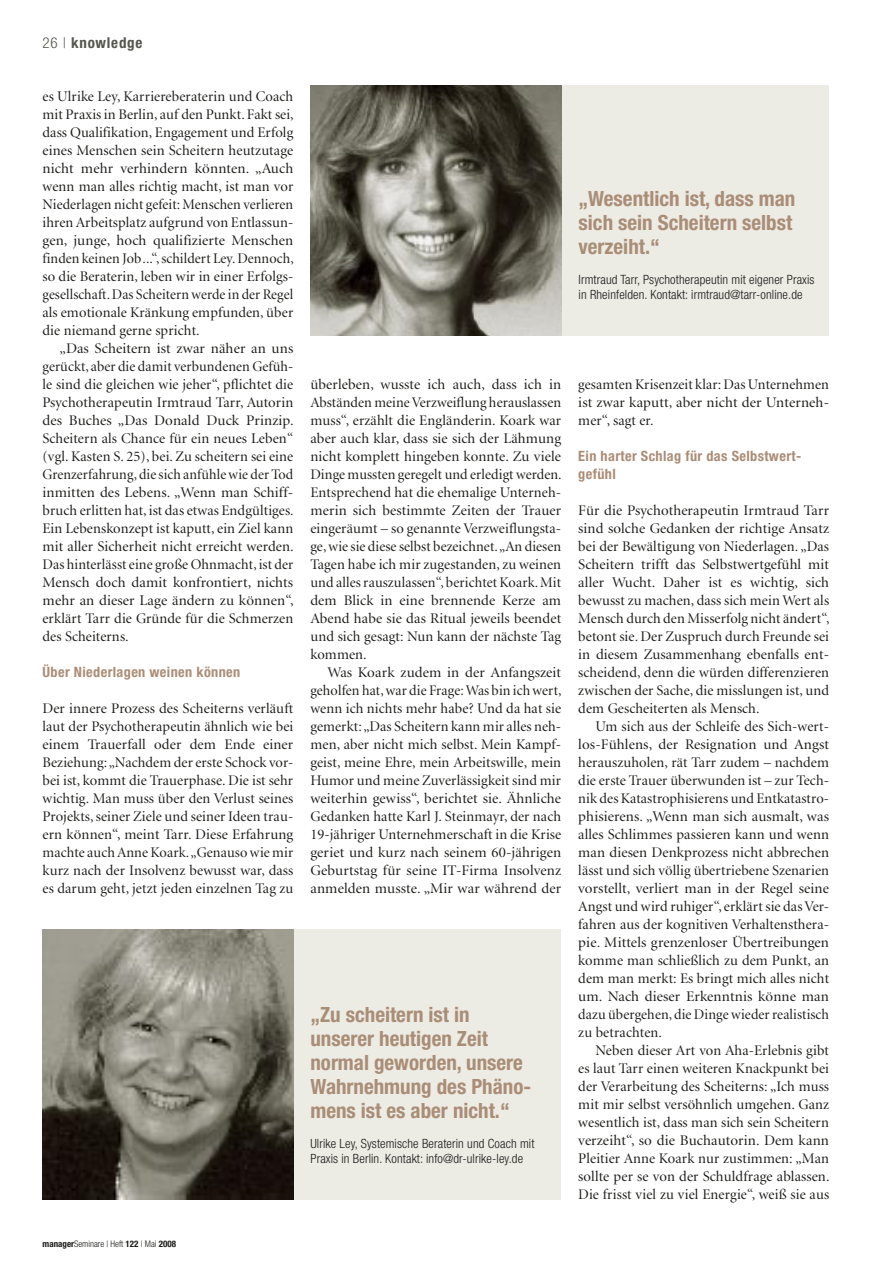
<style>
.page{position:relative;width:893px;height:1263px;background:#fff}
.page>*{position:absolute;margin:0;border:0;box-sizing:border-box;transform-origin:0 0}
.t1{font:700 condensed 21px/24px "Helvetica Neue LT";color:#aa8d76}
.t2{font:700 condensed 15px "Helvetica Neue LT";letter-spacing:.05em;color:#565650}
.t3{font:14.7px/18px "Minion Display";letter-spacing:.01em;color:#1a1a18;text-align:justify}
.t4{font:700 condensed 14.25px/18px "Helvetica Neue LT";letter-spacing:.025em;color:#aa8d76}
.t5{font:300 condensed 12.75px/15px "Helvetica Neue LT";letter-spacing:.01em;color:#1a1a18}
.t6{font:300 condensed 9px "Helvetica Neue LT";color:#1a1a18}
.s1{font-weight:300}
.s2{font-weight:700}
</style>
<div class="page">
<div style="left:561px;top:85px;width:268px;height:250px;background:#ecebe4"></div>
<img style="left:310px;top:85px;width:251px;height:250px">
<div style="left:293px;top:929px;width:268px;height:270px;background:#ecebe4"></div>
<img style="left:43px;top:929px;width:250px;height:270px">
<p class="t2" style="left:43px;top:34px;width:101px"><span class="s1">26 |</span> knowledge</p>
<p class="t3" style="left:43px;top:88px;width:253px">es Ulrike Ley, Karriereberaterin und Coach mit Praxis in Berlin, auf den Punkt. Fakt sei, dass Qualifikation, Engagement und Erfolg eines Menschen sein Scheitern heutzutage nicht mehr verhindern könnten. „Auch wenn man alles richtig macht, ist man vor Niederlagen nicht gefeit: Menschen verlieren ihren Arbeitsplatz aufgrund von Entlassun&shy;gen, junge, hoch qualifizierte Menschen finden keinen Job...“, schildert Ley. Dennoch, so die Beraterin, leben wir in einer Erfolgs&shy;gesellschaft. Das Scheitern werde in der Regel als emotionale Kränkung empfunden, über die niemand gerne spricht.</p>
<p class="t3" style="left:43px;top:340px;width:253px;text-indent:17px">„Das Scheitern ist zwar näher an uns gerückt, aber die damit verbundenen Gefüh&shy;le sind die gleichen wie jeher“, pflichtet die Psychotherapeutin Irmtraud Tarr, Autorin des Buches „Das Donald Duck Prinzip.<br>Scheitern als Chance für ein neues Leben“ (vgl. Kasten S. 25), bei. Zu scheitern sei eine Grenzerfahrung, die sich anfühle wie der Tod inmitten des Lebens. „Wenn man Schiff&shy;bruch erlitten hat, ist das etwas Endgültiges.<br>Ein Lebenskonzept ist kaputt, ein Ziel kann mit aller Sicherheit nicht erreicht werden.<br>Das hinterlässt eine große Ohnmacht, ist der Mensch doch damit konfrontiert, nichts mehr an dieser Lage ändern zu können“, erklärt Tarr die Gründe für die Schmerzen des Scheiterns.</p>
<p class="t4" style="left:43px;top:663px;width:199px">Über Niederlagen weinen können</p>
<p class="t3" style="left:43px;top:700px;width:252px">Der innere Prozess des Scheiterns verläuft laut der Psychotherapeutin ähnlich wie bei einem Trauerfall oder dem Ende einer Beziehung: „Nachdem der erste Schock vor&shy;bei ist, kommt die Trauerphase. Die ist sehr wichtig. Man muss über den Verlust seines Projekts, seiner Ziele und seiner Ideen trau&shy;ern können“, meint Tarr. Diese Erfahrung machte auch Anne Koark. „Genauso wie mir kurz nach der Insolvenz bewusst war, dass es darum geht, jetzt jeden einzelnen Tag zu</p>
<p class="t6" style="left:43px;top:1238px;width:135px"><span class="s2">manager</span>Seminare | Heft <span class="s2">122</span> | Mai <span class="s2">2008</span></p>
<h1 class="t1" style="left:579px;top:187px;width:218px">„Wesentlich ist, dass man sich sein Scheitern selbst verzeiht.“</h1>
<p class="t5" style="left:579px;top:272px;width:237px">Irmtraud Tarr, Psychotherapeutin mit eigener Praxis in Rheinfelden. Kontakt: irmtraud@tarr-online.de</p>
<p class="t3" style="left:310px;top:376px;width:253px">überleben, wusste ich auch, dass ich in Abständen meine Verzweiflung herauslassen muss“, erzählt die Engländerin. Koark war aber auch klar, dass sie sich der Lähmung nicht komplett hingeben konnte. Zu viele Dinge mussten geregelt und erledigt werden.<br>Entsprechend hat die ehemalige Unterneh&shy;merin sich bestimmte Zeiten der Trauer eingeräumt – so genannte Verzweiflungsta&shy;ge, wie sie diese selbst bezeichnet. „An diesen Tagen habe ich mir zugestanden, zu weinen und alles rauszulassen“, berichtet Koark. Mit dem Blick in eine brennende Kerze am Abend habe sie das Ritual jeweils beendet und sich gesagt: Nun kann der nächste Tag kommen.</p>
<p class="t3" style="left:310px;top:664px;width:253px;text-indent:17px">Was Koark zudem in der Anfangszeit geholfen hat, war die Frage: Was bin ich wert, wenn ich nichts mehr habe? Und da hat sie gemerkt: „Das Scheitern kann mir alles neh&shy;men, aber nicht mich selbst. Mein Kampf&shy;geist, meine Ehre, mein Arbeitswille, mein Humor und meine Zuverlässigkeit sind mir weiterhin gewiss“, berichtet sie. Ähnliche Gedanken hatte Karl J. Steinmayr, der nach 19-jähriger Unternehmerschaft in die Krise geriet und kurz nach seinem 60-jährigen Geburtstag für seine IT-Firma Insolvenz anmelden musste. „Mir war während der</p>
<h1 class="t1" style="left:310px;top:1002px;width:222px">„Zu scheitern ist in unserer heutigen Zeit normal geworden, unsere<br>Wahrnehmung des Phäno&shy;mens ist es aber nicht.“</h1>
<p class="t5" style="left:310px;top:1136px;width:225px">Ulrike Ley, Systemische Beraterin und Coach mit<br>Praxis in Berlin. Kontakt: info@dr-ulrike-ley.de</p>
<p class="t3" style="left:578px;top:376px;width:252px">gesamten Krisenzeit klar: Das Unternehmen ist zwar kaputt, aber nicht der Unterneh&shy;mer“, sagt er.</p>
<p class="t4" style="left:578px;top:447px;width:224px">Ein harter Schlag für das Selbstwert&shy;gefühl</p>
<p class="t3" style="left:578px;top:502px;width:253px">Für die Psychotherapeutin Irmtraud Tarr sind solche Gedanken der richtige Ansatz bei der Bewältigung von Niederlagen. „Das Scheitern trifft das Selbstwertgefühl mit aller Wucht. Daher ist es wichtig, sich bewusst zu machen, dass sich mein Wert als Mensch durch den Misserfolg nicht ändert“, betont sie. Der Zuspruch durch Freunde sei in diesem Zusammenhang ebenfalls ent&shy;scheidend, denn die würden differenzieren zwischen der Sache, die misslungen ist, und dem Gescheiterten als Mensch.</p>
<p class="t3" style="left:578px;top:718px;width:252px;text-indent:17px">Um sich aus der Schleife des Sich-wert&shy;los-Fühlens, der Resignation und Angst herauszuholen, rät Tarr zudem – nachdem die erste Trauer überwunden ist – zur Tech&shy;nik des Katastrophisierens und Entkatastro&shy;phisierens. „Wenn man sich ausmalt, was alles Schlimmes passieren kann und wenn man diesen Denkprozess nicht abbrechen lässt und sich völlig übertriebene Szenarien vorstellt, verliert man in der Regel seine Angst und wird ruhiger“, erklärt sie das Ver&shy;fahren aus der kognitiven Verhaltensthera&shy;pie. Mittels grenzenloser Übertreibungen komme man schließlich zu dem Punkt, an dem man merkt: Es bringt mich alles nicht um. Nach dieser Erkenntnis könne man dazu übergehen, die Dinge wieder realistisch zu betrachten.</p>
<p class="t3" style="left:578px;top:1042px;width:253px;text-indent:17px">Neben dieser Art von Aha-Erlebnis gibt es laut Tarr einen weiteren Knackpunkt bei der Verarbeitung des Scheiterns: „Ich muss mit mir selbst versöhnlich umgehen. Ganz wesentlich ist, dass man sich sein Scheitern verzeiht“, so die Buchautorin. Dem kann Pleitier Anne Koark nur zustimmen: „Man sollte per se von der Schuldfrage ablassen.<br>Die frisst viel zu viel Energie“, weiß sie aus</p>
</div>
